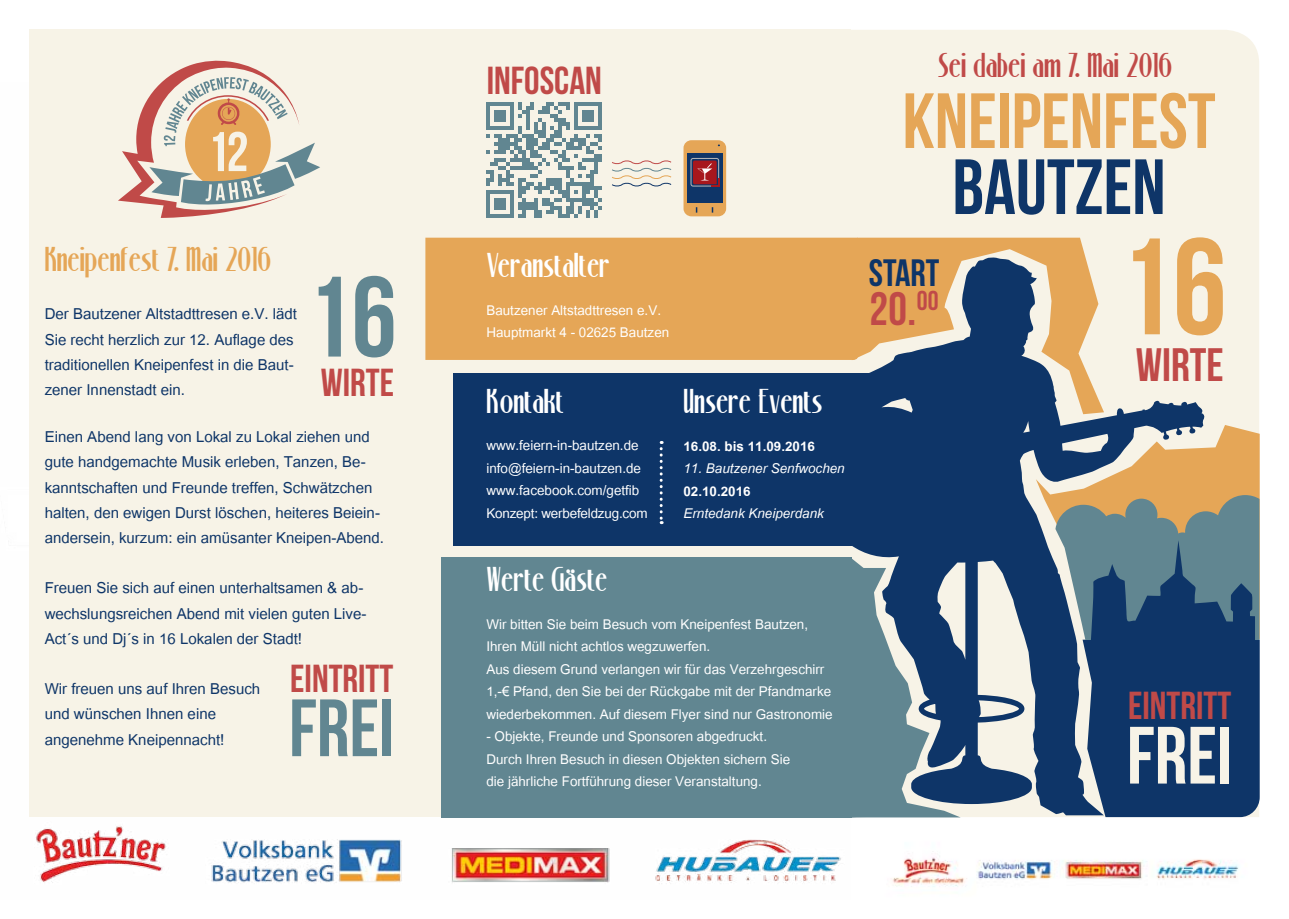
<style>
.page{position:relative;width:1289px;height:919px;background:#fff}
.page>*{position:absolute;margin:0;border:0;box-sizing:border-box;transform-origin:0 0}
.t1{font:136.8px "Bebas Neue";color:#e5a657}
.t2{font:114px "Bebas Neue";color:#618691}
.t3{font:81px "Bebas Neue";color:#f7f3e7}
.t4{font:81px "Bebas Neue";color:#618691}
.t5{font:78px "Bebas Neue";color:#e5a657}
.t6{font:78px "Bebas Neue";color:#0e3568}
.t7{font:55.8px "Bebas Neue";color:#f7f3e7}
.t8{font:46.8px "Bebas Neue";color:#c04a48}
.t9{font:39px "Bebas Neue";color:#c04a48}
.t10{font:38.1px "Bebas Neue";color:#0e3568}
.t11{font:31.5px "Stony Island NF";color:#fff}
.t12{font:31.5px "Stony Island NF";color:#e5a657}
.t13{font:31.5px "Stony Island NF";color:#c04a48}
.t14{font:21px/25.2px "Utsaah";color:#0e3568}
.t15{font:18.75px/22.5px "Utsaah";color:#fff}
.t16{font:italic 18.75px "Utsaah";color:#fff}
.t17{font:700 18.75px "Utsaah";color:#fff}
</style>
<div class="page">
<img style="left:29px;top:83px;width:821px;height:801px">
<img style="left:850px;top:433px;width:410px;height:454px">
<div style="left:850px;top:30px;width:409px;height:787px;background:#f7f3e7"></div>
<svg style="left:851px;top:257px;width:353px;height:558px;background:#7589a0"></svg>
<svg style="left:851px;top:238px;width:252px;height:176px;background:#958a7a"></svg>
<svg style="left:850px;top:555px;width:110px;height:262px;background:#5f7d92"></svg>
<svg style="left:1035px;top:425px;width:224px;height:214px;background:#a19381"></svg>
<svg style="left:1055px;top:495px;width:204px;height:322px;background:#385878"></svg>
<div style="left:30px;top:30px;width:820px;height:787px;background:#f7f3e7"></div>
<div style="left:441px;top:557px;width:410px;height:260px;background:#618691"></div>
<div style="left:453px;top:373px;width:424px;height:173px;background:#0e3568"></div>
<div style="left:425px;top:238px;width:433px;height:122px;background:#e5a657"></div>
<svg style="left:659px;top:441px;width:3px;height:83px"></svg>
<svg style="left:486px;top:102px;width:116px;height:116px"></svg>
<div style="left:683px;top:140px;width:43px;height:76px;background:#e5a657;border-radius:8px"></div>
<div style="left:687px;top:153px;width:35px;height:50px;background:#0e3568"></div>
<svg style="left:690px;top:158px;width:29px;height:28px"></svg>
<svg style="left:612px;top:160px;width:60px;height:27px"></svg>
<svg style="left:118px;top:60px;width:202px;height:158px"></svg>
<h3 class="t7" style="left:207px;top:121px;width:43px">12</h3>
<h3 class="t12" style="left:45px;top:239px;width:228px">Kneipenfest 7. Mai 2016</h3>
<p class="t14" style="left:45px;top:303px;width:254px">Der Bautzener Altstadttresen e.V. lädt Sie recht herzlich zur 12. Auflage des traditionellen Kneipenfest in die Baut&shy;zener Innenstadt ein.</p>
<h2 class="t2" style="left:306px;top:254px;width:92px">16</h2>
<h3 class="t9" style="left:321px;top:360px;width:75px">WIRTE</h3>
<p class="t14" style="left:45px;top:425px;width:341px">Einen Abend lang von Lokal zu Lokal ziehen und gute handgemachte Musik erleben, Tanzen, Be&shy;kanntschaften und Freunde treffen, Schwätzchen halten, den ewigen Durst löschen, heiteres Beiein&shy;andersein, kurzum: ein amüsanter Kneipen-Abend.</p>
<p class="t14" style="left:45px;top:577px;width:323px">Freuen Sie sich auf einen unterhaltsamen &amp; ab&shy;wechslungsreichen Abend mit vielen guten Live-<br>Act´s und Dj´s in 16 Lokalen der Stadt!</p>
<p class="t14" style="left:45px;top:677px;width:217px">Wir freuen uns auf Ihren Besuch und wünschen Ihnen eine angenehme Kneipennacht!</p>
<h3 class="t9" style="left:290px;top:656px;width:105px">EINTRITT</h3>
<h3 class="t4" style="left:289px;top:683px;width:107px">FREI</h3>
<h3 class="t9" style="left:486px;top:59px;width:117px">INFOSCAN</h3>
<h3 class="t11" style="left:486px;top:245px;width:125px">Veranstalter</h3>
<p class="t15" style="left:486px;top:300px;width:184px">Bautzener Altstadttresen e.V.<br>Hauptmarkt 4 - 02625 Bautzen</p>
<h3 class="t11" style="left:486px;top:380px;width:79px">Kontakt</h3>
<p class="t15" style="left:486px;top:435px;width:163px">www.feiern-in-bautzen.de info@feiern-in-bautzen.de www.facebook.com/getfib<br>Konzept: werbefeldzug.com</p>
<h3 class="t11" style="left:683px;top:381px;width:140px">Unsere Events</h3>
<p class="t17" style="left:683px;top:436px;width:133px">16.08. bis 11.09.2016</p>
<p class="t16" style="left:683px;top:459px;width:163px">11. Bautzener Senfwochen</p>
<p class="t17" style="left:683px;top:481px;width:69px">02.10.2016</p>
<p class="t16" style="left:683px;top:504px;width:142px">Erntedank Kneiperdank</p>
<h3 class="t11" style="left:486px;top:559px;width:122px">Werte Gäste</h3>
<p class="t15" style="left:486px;top:614px;width:348px">Wir bitten Sie beim Besuch vom Kneipenfest Bautzen, Ihren Müll nicht achtlos wegzuwerfen.<br>Aus diesem Grund verlangen wir für das Verzehrgeschirr 1,-€ Pfand, den Sie bei der Rückgabe mit der Pfandmarke wiederbekommen. Auf diesem Flyer sind nur Gastronomie</p>
<p class="t15" style="left:486px;top:726px;width:305px">- Objekte, Freunde und Sponsoren abgedruckt.<br>Durch Ihren Besuch in diesen Objekten sichern Sie die jährliche Fortführung dieser Veranstaltung.</p>
<h3 class="t13" style="left:937px;top:45px;width:236px">Sei dabei am 7. Mai 2016</h3>
<h3 class="t5" style="left:902px;top:78px;width:315px">KNEIPENFEST</h3>
<h3 class="t6" style="left:952px;top:144px;width:215px">BAUTZEN</h3>
<h3 class="t10" style="left:868px;top:252px;width:72px">START</h3>
<h3 class="t8" style="left:869px;top:283px;width:71px">20.<sup>00</sup></h3>
<h1 class="t1" style="left:1118px;top:212px;width:110px">16</h1>
<h3 class="t8" style="left:1135px;top:339px;width:89px">WIRTE</h3>
<h3 class="t9" style="left:1127px;top:684px;width:105px">EINTRITT</h3>
<h3 class="t3" style="left:1126px;top:711px;width:107px">FREI</h3>
</div>
